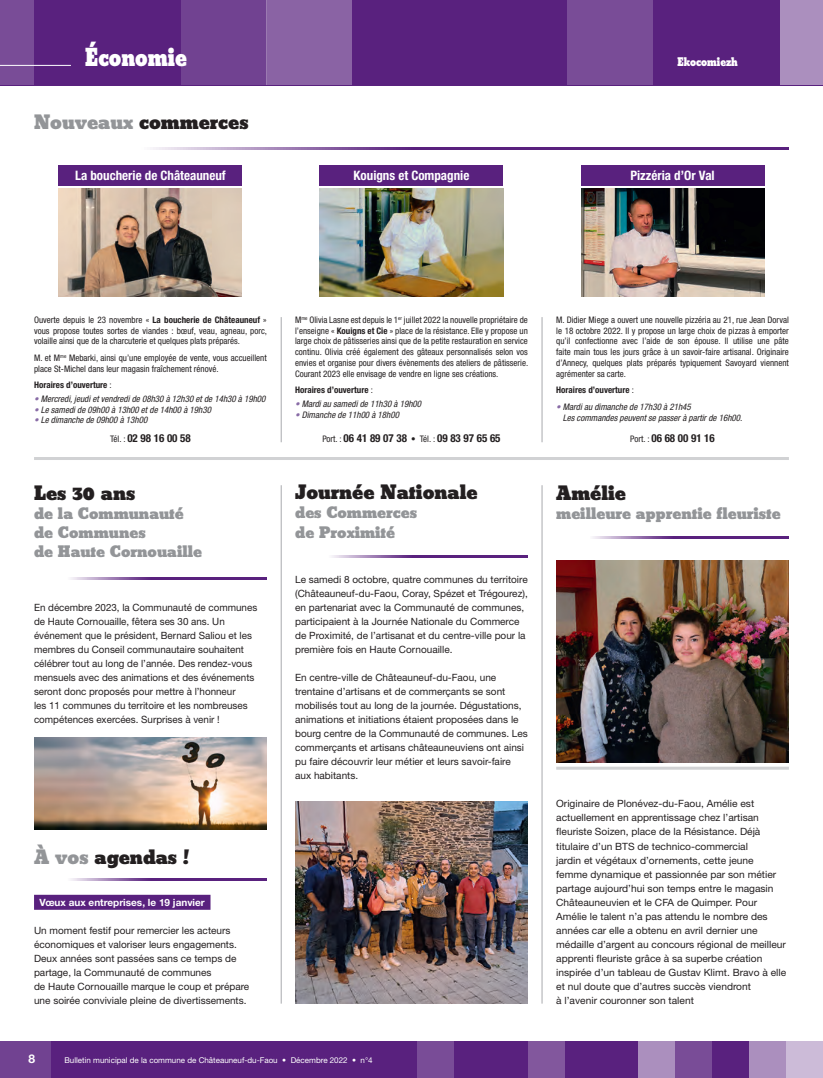
<style>
.page{position:relative;width:823px;height:1078px;background:#fff}
.page>*{position:absolute;margin:0;border:0;box-sizing:border-box;transform-origin:0 0}
.t1{font:700 25px "Beton CG Extra";color:#fff;scale:.85 1}
.t2{font:700 20px "Beton CG Extra";color:#231f20}
.t3{font:700 16px/19.2px "Beton CG Extra";color:#939598}
.t4{font:700 condensed 13px "Helvetica Neue LT Std";color:#fff}
.t5{font:700 12px "Beton CG Extra";color:#fff;scale:.85 1}
.t6{font:700 12px "Helvetica Neue LT Std";color:#fff}
.t7{font:700 condensed 11px "Helvetica Neue LT Std";color:#231f20}
.t8{font:10px/14px "Helvetica Neue LT Std";color:#231f20}
.t9{font:700 10px "Helvetica Neue LT Std";color:#fff}
.t10{font:condensed 9px/10.8px "Helvetica Neue LT Std";color:#231f20;text-align:justify}
.t11{font:italic condensed 9px/10.8px "Helvetica Neue LT Std";color:#231f20}
.t12{font:700 condensed 9px "Helvetica Neue LT Std";color:#231f20}
.t13{font:8px "Helvetica Neue LT Std";color:#fff}
.s1{color:#939598}
.s2{font-weight:700}
.s3{font-weight:400}
.s4{color:#886ba6}
.s5{font-weight:400;font-size:9px}
</style>
<div class="page">
<div style="left:0;top:1040px;width:822px;height:37px;background:#59217e"></div>
<div style="left:748px;top:1040px;width:37px;height:37px;background:#ab8fbe"></div>
<div style="left:675px;top:1040px;width:36px;height:37px;background:#794c97"></div>
<div style="left:638px;top:1040px;width:37px;height:37px;background:#ab8fbe"></div>
<div style="left:527px;top:1040px;width:37px;height:37px;background:#82579d"></div>
<div style="left:417px;top:1040px;width:37px;height:37px;background:#794c97"></div>
<div style="left:0;top:1040px;width:51px;height:37px;background:#714291"></div>
<div style="left:785px;top:1040px;width:37px;height:37px;background:#ccbbd8"></div>
<hr style="left:34px;top:457px;width:754px;height:3px;background:#d1d2d4">
<div style="left:0;top:0;width:822px;height:85px;background:#59217e"></div>
<div style="left:0;top:0;width:34px;height:85px;background:#794c97"></div>
<div style="left:181px;top:0;width:85px;height:85px;background:#714291"></div>
<div style="left:266px;top:0;width:85px;height:85px;background:#8a63a4"></div>
<div style="left:780px;top:0;width:42px;height:85px;background:#ab8fbe"></div>
<div style="left:567px;top:0;width:85px;height:85px;background:#794c97"></div>
<hr style="left:0;top:65px;width:71px;height:1px;background:#fff">
<div style="left:34px;top:894px;width:176px;height:15px;background:#59217e"></div>
<hr style="left:295px;top:555px;width:232px;height:3px;background:#59217e">
<hr style="left:556px;top:536px;width:232px;height:3px;background:#59217e">
<hr style="left:34px;top:577px;width:232px;height:3px;background:#59217e">
<hr style="left:34px;top:878px;width:232px;height:3px;background:#59217e">
<hr style="left:34px;top:147px;width:754px;height:3px;background:#59217e">
<img style="left:59px;top:189px;width:183px;height:107px">
<img style="left:320px;top:189px;width:182px;height:107px">
<img style="left:581px;top:189px;width:182px;height:107px">
<div style="left:59px;top:165px;width:183px;height:21px;background:#59217e"></div>
<div style="left:320px;top:165px;width:182px;height:21px;background:#59217e"></div>
<div style="left:580px;top:165px;width:183px;height:21px;background:#59217e"></div>
<hr style="left:281px;top:317px;width:1px;height:125px;background:#a8a9ad">
<hr style="left:281px;top:485px;width:1px;height:518px;background:#a8a9ad">
<hr style="left:541px;top:485px;width:1px;height:518px;background:#a8a9ad">
<hr style="left:541px;top:317px;width:1px;height:125px;background:#a8a9ad">
<img style="left:556px;top:560px;width:232px;height:202px">
<img style="left:295px;top:801px;width:232px;height:202px">
<img style="left:34px;top:737px;width:232px;height:91px">
<hr style="left:556px;top:766px;width:232px;height:3px;background:#d1d2d4">
<h1 class="t1" style="left:85px;top:41px;width:121px">Économie</h1>
<h2 class="t2" style="left:34px;top:109px;width:216px"><span class="s1">Nouveaux</span> commerces</h2>
<p class="t5" style="left:677px;top:54px;width:72px">Ekocomiezh</p>
<h3 class="t4" style="left:75px;top:167px;width:152px">La boucherie de Châteauneuf</h3>
<h3 class="t4" style="left:353px;top:167px;width:117px">Kouigns et Compagnie</h3>
<h3 class="t4" style="left:630px;top:167px;width:86px">Pizzéria d’Or Val</h3>
<p class="t10" style="left:34px;top:314px;width:234px">Ouverte depuis le 23 novembre « <span class="s2">La boucherie de Châteauneuf</span> » vous propose toutes sortes de viandes : bœuf, veau, agneau, porc, volaille ainsi que de la charcuterie et quelques plats préparés.</p>
<p class="t10" style="left:34px;top:352px;width:234px">M. et M<sup>me</sup> Mebarki, ainsi qu’une employée de vente, vous accueillent place St-Michel dans leur magasin fraîchement rénové.</p>
<p class="t12" style="left:34px;top:379px;width:79px">Horaires d’ouverture <span class="s3">:</span></p>
<p class="t11" style="left:34px;top:393px;width:233px"><span class="s4">•</span> Mercredi, jeudi et vendredi de 08h30 à 12h30 et de 14h30 à 19h00</p>
<p class="t11" style="left:34px;top:404px;width:178px"><span class="s4">•</span> Le samedi de 09h00 à 13h00 et de 14h00 à 19h30</p>
<p class="t11" style="left:34px;top:415px;width:115px"><span class="s4">•</span> Le dimanche de 09h00 à 13h00</p>
<p class="t7" style="left:110px;top:431px;width:82px"><span class="s5">Tél. :</span> 02 98 16 00 58</p>
<h2 class="t2" style="left:34px;top:480px;width:103px">Les 30 ans</h2>
<h3 class="t3" style="left:34px;top:503px;width:169px">de la Communauté de Communes<br>de Haute Cornouaille</h3>
<p class="t8" style="left:34px;top:600px;width:224px">En décembre 2023, la Communauté de communes de Haute Cornouaille, fêtera ses 30 ans. Un événement que le président, Bernard Saliou et les membres du Conseil communautaire souhaitent célébrer tout au long de l’année. Des rendez-vous mensuels avec des animations et des événements seront donc proposés pour mettre à l’honneur<br>les 11 communes du territoire et les nombreuses compétences exercées. Surprises à venir !</p>
<h2 class="t2" style="left:34px;top:844px;width:156px"><span class="s1">À vos</span> agendas !</h2>
<p class="t9" style="left:40px;top:895px;width:167px">Vœux aux entreprises, le 19 janvier</p>
<p class="t8" style="left:34px;top:922px;width:217px">Un moment festif pour remercier les acteurs économiques et valoriser leurs engagements.<br>Deux années sont passées sans ce temps de partage, la Communauté de communes<br>de Haute Cornouaille marque le coup et prépare une soirée conviviale pleine de divertissements.</p>
<p class="t10" style="left:295px;top:314px;width:234px">M<sup>me</sup> Olivia Lasne est depuis le 1<sup>er</sup> juillet 2022 la nouvelle propriétaire de l’enseigne « <span class="s2">Kouigns et Cie</span> » place de la résistance. Elle y propose un large choix de pâtisseries ainsi que de la petite restauration en service continu. Olivia créé également des gâteaux personnalisés selon vos envies et organise pour divers évènements des ateliers de pâtisserie.<br>Courant 2023 elle envisage de vendre en ligne ses créations.</p>
<p class="t12" style="left:295px;top:384px;width:79px">Horaires d’ouverture <span class="s3">:</span></p>
<p class="t11" style="left:295px;top:398px;width:127px"><span class="s4">•</span> Mardi au samedi de 11h30 à 19h00</p>
<p class="t11" style="left:295px;top:409px;width:105px"><span class="s4">•</span> Dimanche de 11h00 à 18h00</p>
<p class="t7" style="left:322px;top:431px;width:179px"><span class="s5">Port. :</span> 06 41 89 07 38 <span class="s5">• Tél. :</span> 09 83 97 65 65</p>
<h2 class="t2" style="left:295px;top:479px;width:184px">Journée Nationale</h2>
<h3 class="t3" style="left:295px;top:502px;width:123px">des Commerces de Proximité</h3>
<p class="t8" style="left:295px;top:572px;width:234px">Le samedi 8 octobre, quatre communes du territoire (Châteauneuf-du-Faou, Coray, Spézet et Trégourez), en partenariat avec la Communauté de communes, participaient à la Journée Nationale du Commerce de Proximité, de l’artisanat et du centre-ville pour la première fois en Haute Cornouaille.</p>
<p class="t8" style="left:295px;top:670px;width:234px">En centre-ville de Châteauneuf-du-Faou, une trentaine d’artisans et de commerçants se sont mobilisés tout au long de la journée. Dégustations, animations et initiations étaient proposées dans le bourg centre de la Communauté de communes. Les commerçants et artisans châteauneuviens ont ainsi pu faire découvrir leur métier et leurs savoir-faire aux habitants.</p>
<p class="t6" style="left:28px;top:1050px;width:8px">8</p>
<p class="t13" style="left:64px;top:1055px;width:309px">Bulletin municipal de la commune de Châteauneuf-du-Faou • Décembre 2022 • n°4</p>
<p class="t10" style="left:556px;top:314px;width:234px">M. Didier Miege a ouvert une nouvelle pizzéria au 21, rue Jean Dorval le 18 octobre 2022. Il y propose un large choix de pizzas à emporter qu’il confectionne avec l’aide de son épouse. Il utilise une pâte faite main tous les jours grâce à un savoir-faire artisanal. Originaire d’Annecy, quelques plats préparés typiquement Savoyard viennent agrémenter sa carte.</p>
<p class="t12" style="left:556px;top:384px;width:79px">Horaires d’ouverture <span class="s3">:</span></p>
<p class="t11" style="left:562px;top:401px;width:181px;text-indent:-6px"><span class="s4">•</span> Mardi au dimanche de 17h30 à 21h45<br>Les commandes peuvent se passer à partir de 16h00.</p>
<p class="t7" style="left:630px;top:431px;width:86px"><span class="s5">Port. :</span> 06 68 00 91 16</p>
<h2 class="t2" style="left:556px;top:480px;width:71px">Amélie</h2>
<h3 class="t3" style="left:556px;top:503px;width:226px">meilleure apprentie fleuriste</h3>
<p class="t8" style="left:556px;top:796px;width:231px">Originaire de Plonévez-du-Faou, Amélie est actuellement en apprentissage chez l’artisan fleuriste Soizen, place de la Résistance. Déjà titulaire d’un BTS de technico-commercial<br>jardin et végétaux d’ornements, cette jeune femme dynamique et passionnée par son métier partage aujourd’hui son temps entre le magasin Châteauneuvien et le CFA de Quimper. Pour Amélie le talent n’a pas attendu le nombre des années car elle a obtenu en avril dernier une médaille d’argent au concours régional de meilleur apprenti fleuriste grâce à sa superbe création inspirée d’un tableau de Gustav Klimt. Bravo à elle et nul doute que d’autres succès viendront<br>à l’avenir couronner son talent</p>
</div>
